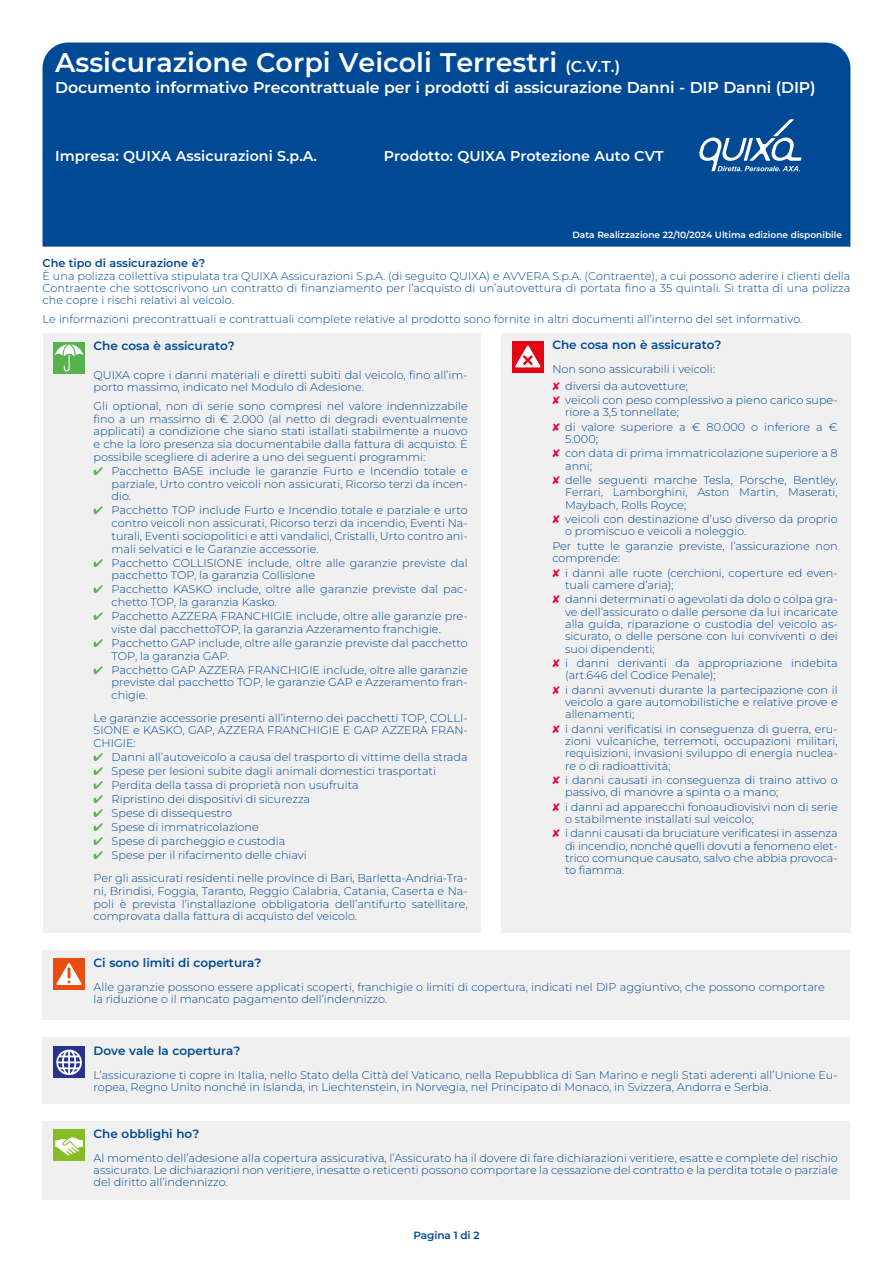
<style>
.page{position:relative;width:893px;height:1263px;background:#fff}
.page>*{position:absolute;margin:0;border:0;box-sizing:border-box;transform-origin:0 0}
.t1{font:600 27px "Montserrat";color:#fff}
.t2{font:600 15.75px "Montserrat";letter-spacing:-.01em;color:#fff}
.t3{font:600 14.25px "Montserrat";color:#fff}
.t4{font:600 12px "Montserrat";color:#004994}
.t5{font:300 11.25px/12.3px "Montserrat";color:#004994}
.t6{font:600 11.25px "Montserrat";color:#004994}
.t7{font:600 10.5px "Montserrat";letter-spacing:-.005em;color:#004994}
.t8{font:600 9px "Montserrat";color:#fff}
.s1{font-size:15.75px}
.s2{color:#57b14d}
.s3{color:#e4003a}
</style>
<div class="page">
<div style="left:43px;top:334px;width:437px;height:599px;background:#f0f0f0"></div>
<div style="left:53px;top:342px;width:32px;height:32px;background:#57b14d"></div>
<svg style="left:55px;top:344px;width:28px;height:27px"></svg>
<div style="left:501px;top:334px;width:349px;height:599px;background:#f0f0f0"></div>
<div style="left:512px;top:341px;width:32px;height:32px;background:#e30613"></div>
<svg style="left:515px;top:345px;width:25px;height:22px"></svg>
<div style="left:43px;top:950px;width:807px;height:69px;background:#f0f0f0"></div>
<div style="left:53px;top:958px;width:32px;height:32px;background:#e94e0f"></div>
<svg style="left:56px;top:963px;width:26px;height:22px"></svg>
<div style="left:43px;top:43px;width:807px;height:204px;background:#004994"></div>
<div style="left:43px;top:1037px;width:807px;height:66px;background:#f0f0f0"></div>
<div style="left:53px;top:1046px;width:32px;height:32px;background:#28348b"></div>
<svg style="left:56px;top:1049px;width:26px;height:26px"></svg>
<svg style="left:699px;top:119px;width:102px;height:52px;background:#3871ab"></svg>
<div style="left:43px;top:1121px;width:807px;height:78px;background:#f0f0f0"></div>
<div style="left:53px;top:1129px;width:32px;height:32px;background:#86bc25"></div>
<svg style="left:55px;top:1137px;width:28px;height:19px"></svg>
<h1 class="t1" style="left:55px;top:43px;width:566px">Assicurazione Corpi Veicoli Terrestri <span class="s1">(C.V.T.)</span></h1>
<h2 class="t2" style="left:55px;top:76px;width:762px">Documento informativo Precontrattuale per i prodotti di assicurazione Danni - DIP Danni (DIP)</h2>
<p class="t3" style="left:55px;top:146px;width:263px">Impresa: QUIXA Assicurazioni S.p.A.</p>
<p class="t3" style="left:384px;top:146px;width:281px">Prodotto: QUIXA Protezione Auto CVT</p>
<p class="t8" style="left:572px;top:229px;width:271px">Data Realizzazione 22/10/2024 Ultima edizione disponibile</p>
<p class="t6" style="left:43px;top:255px;width:164px">Che tipo di assicurazione è?</p>
<p class="t5" style="left:43px;top:269px;width:809px;text-align:justify">È una polizza collettiva stipulata tra QUIXA Assicurazioni S.p.A. (di seguito QUIXA) e AVVERA S.p.A. (Contraente), a cui possono aderire i clienti della Contraente che sottoscrivono un contratto di finanziamento per l’acquisto di un’autovettura di portata fino a 35 quintali. Si tratta di una polizza che copre i rischi relativi al veicolo.</p>
<p class="t5" style="left:43px;top:312px;width:762px">Le informazioni precontrattuali e contrattuali complete relative al prodotto sono fornite in altri documenti all’interno del set informativo.</p>
<p class="t4" style="left:94px;top:337px;width:143px">Che cosa è assicurato?</p>
<p class="t5" style="left:94px;top:368px;width:376px;line-height:12.8px">QUIXA copre i danni materiali e diretti subiti dal veicolo, fino all’im&shy;porto massimo, indicato nel Modulo di Adesione.</p>
<p class="t5" style="left:94px;top:399px;width:376px;line-height:12.8px;text-align:justify">Gli optional, non di serie sono compresi nel valore indennizzabile fino a un massimo di € 2.000 (al netto di degradi eventualmente applicati) a condizione che siano stati istallati stabilmente a nuovo e che la loro presenza sia documentabile dalla fattura di acquisto. È possibile scegliere di aderire a uno dei seguenti programmi:</p>
<p class="t5" style="left:112px;top:464px;width:358px;line-height:12.8px;text-align:justify;text-indent:-18px"><span class="s2">✔</span> Pacchetto BASE include le garanzie Furto e Incendio totale e parziale, Urto contro veicoli non assicurati, Ricorso terzi da incen&shy;dio.</p>
<p class="t5" style="left:112px;top:504px;width:358px;line-height:12.8px;text-align:justify;text-indent:-18px"><span class="s2">✔</span> Pacchetto TOP include Furto e Incendio totale e parziale e urto contro veicoli non assicurati, Ricorso terzi da incendio, Eventi Na&shy;turali, Eventi sociopolitici e atti vandalici, Cristalli, Urto contro ani&shy;mali selvatici e le Garanzie accessorie.</p>
<p class="t5" style="left:112px;top:556px;width:358px;line-height:12.8px;text-indent:-18px"><span class="s2">✔</span> Pacchetto COLLISIONE include, oltre alle garanzie previste dal pacchetto TOP, la garanzia Collisione</p>
<p class="t5" style="left:112px;top:583px;width:358px;line-height:12.8px;text-indent:-18px"><span class="s2">✔</span> Pacchetto KASKO include, oltre alle garanzie previste dal pac&shy;chetto TOP, la garanzia Kasko.</p>
<p class="t5" style="left:112px;top:609px;width:358px;line-height:12.8px;text-indent:-18px"><span class="s2">✔</span> Pacchetto AZZERA FRANCHIGIE include, oltre alle garanzie pre&shy;viste dal pacchettoTOP, la garanzia Azzeramento franchigie.</p>
<p class="t5" style="left:112px;top:636px;width:358px;line-height:12.8px;text-indent:-18px"><span class="s2">✔</span> Pacchetto GAP include, oltre alle garanzie previste dal pacchetto<br>TOP, la garanzia GAP.</p>
<p class="t5" style="left:112px;top:663px;width:358px;line-height:12.8px;text-align:justify;text-indent:-18px"><span class="s2">✔</span> Pacchetto GAP AZZERA FRANCHIGIE include, oltre alle garanzie previste dal pacchetto TOP, le garanzie GAP e Azzeramento fran&shy;chigie.</p>
<p class="t5" style="left:94px;top:711px;width:376px;line-height:12.8px;text-align:justify">Le garanzie accessorie presenti all’interno dei pacchetti TOP, COLLI-SIONE e KASKO, GAP, AZZERA FRANCHIGIE E GAP AZZERA FRAN-CHIGIE:</p>
<p class="t5" style="left:94px;top:751px;width:376px"><span class="s2">✔</span> Danni all’autoveicolo a causa del trasporto di vittime della strada</p>
<p class="t5" style="left:94px;top:765px;width:344px"><span class="s2">✔</span> Spese per lesioni subite dagli animali domestici trasportati</p>
<p class="t5" style="left:94px;top:779px;width:267px"><span class="s2">✔</span> Perdita della tassa di proprietà non usufruita</p>
<p class="t5" style="left:94px;top:793px;width:218px"><span class="s2">✔</span> Ripristino dei dispositivi di sicurezza</p>
<p class="t5" style="left:94px;top:807px;width:140px"><span class="s2">✔</span> Spese di dissequestro</p>
<p class="t5" style="left:94px;top:821px;width:167px"><span class="s2">✔</span> Spese di immatricolazione</p>
<p class="t5" style="left:94px;top:835px;width:193px"><span class="s2">✔</span> Spese di parcheggio e custodia</p>
<p class="t5" style="left:94px;top:844px;width:376px;line-height:22.5px"><span class="s2">✔</span> Spese per il rifacimento delle chiavi<br>Per gli assicurati residenti nelle province di Bari, Barletta-Andria-Tra-</p>
<p class="t5" style="left:94px;top:884px;width:376px;line-height:12.8px;text-align:justify">ni, Brindisi, Foggia, Taranto, Reggio Calabria, Catania, Caserta e Na&shy;poli è prevista l’installazione obbligatoria dell’antifurto satellitare, comprovata dalla fattura di acquisto del veicolo.</p>
<p class="t4" style="left:552px;top:336px;width:171px">Che cosa non è assicurato?</p>
<p class="t5" style="left:552px;top:360px;width:164px;line-height:16.5px">Non sono assicurabili i veicoli: <span class="s3">✘</span> diversi da autovetture;</p>
<p class="t5" style="left:565px;top:393px;width:274px;text-indent:-13px"><span class="s3">✘</span> veicoli con peso complessivo a pieno carico supe&shy;riore a 3,5 tonnellate;</p>
<p class="t5" style="left:565px;top:420px;width:274px;text-indent:-13px"><span class="s3">✘</span> di valore superiore a € 80.000 o inferiore a €<br>5.000;</p>
<p class="t5" style="left:565px;top:447px;width:274px;text-indent:-13px"><span class="s3">✘</span> con data di prima immatricolazione superiore a 8 anni;</p>
<p class="t5" style="left:565px;top:474px;width:274px;text-align:justify;text-indent:-13px"><span class="s3">✘</span> delle seguenti marche Tesla, Porsche, Bentley, Ferrari, Lamborghini, Aston Martin, Maserati, Maybach, Rolls Royce;</p>
<p class="t5" style="left:565px;top:513px;width:274px;text-indent:-13px"><span class="s3">✘</span> veicoli con destinazione d’uso diverso da proprio o promiscuo e veicoli a noleggio.</p>
<p class="t5" style="left:552px;top:539px;width:287px">Per tutte le garanzie previste, l’assicurazione non comprende:</p>
<p class="t5" style="left:565px;top:566px;width:274px;text-indent:-13px"><span class="s3">✘</span> i danni alle ruote (cerchioni, coperture ed even&shy;tuali camere d’aria);</p>
<p class="t5" style="left:565px;top:593px;width:274px;text-align:justify;text-indent:-13px"><span class="s3">✘</span> danni determinati o agevolati da dolo o colpa gra&shy;ve dell’assicurato o dalle persone da lui incaricate alla guida, riparazione o custodia del veicolo as&shy;sicurato, o delle persone con lui conviventi o dei suoi dipendenti;</p>
<p class="t5" style="left:565px;top:656px;width:274px;text-indent:-13px"><span class="s3">✘</span> i danni derivanti da appropriazione indebita (art.646 del Codice Penale);</p>
<p class="t5" style="left:565px;top:683px;width:274px;text-align:justify;text-indent:-13px"><span class="s3">✘</span> i danni avvenuti durante la partecipazione con il veicolo a gare automobilistiche e relative prove e allenamenti;</p>
<p class="t5" style="left:565px;top:722px;width:274px;text-align:justify;text-indent:-13px"><span class="s3">✘</span> i danni verificatisi in conseguenza di guerra, eru&shy;zioni vulcaniche, terremoti, occupazioni militari, requisizioni, invasioni sviluppo di energia nuclea&shy;re o di radioattività;</p>
<p class="t5" style="left:565px;top:773px;width:274px;text-indent:-13px"><span class="s3">✘</span> i danni causati in conseguenza di traino attivo o passivo, di manovre a spinta o a mano;</p>
<p class="t5" style="left:565px;top:800px;width:274px;text-indent:-13px"><span class="s3">✘</span> i danni ad apparecchi fonoaudiovisivi non di serie o stabilmente installati sul veicolo;</p>
<p class="t5" style="left:565px;top:827px;width:274px;text-align:justify;text-indent:-13px"><span class="s3">✘</span> i danni causati da bruciature verificatesi in assenza di incendio, nonché quelli dovuti a fenomeno elet&shy;trico comunque causato, salvo che abbia provoca&shy;to fiamma.</p>
<p class="t4" style="left:94px;top:954px;width:169px">Ci sono limiti di copertura?</p>
<p class="t5" style="left:94px;top:980px;width:733px">Alle garanzie possono essere applicati scoperti, franchigie o limiti di copertura, indicati nel DIP aggiuntivo, che possono comportare la riduzione o il mancato pagamento dell’indennizzo.</p>
<p class="t4" style="left:94px;top:1042px;width:148px">Dove vale la copertura?</p>
<p class="t5" style="left:94px;top:1068px;width:746px">L’assicurazione ti copre in Italia, nello Stato della Città del Vaticano, nella Repubblica di San Marino e negli Stati aderenti all’Unione Eu&shy;ropea, Regno Unito nonché in Islanda, in Liechtenstein, in Norvegia, nel Principato di Monaco, in Svizzera, Andorra e Serbia.</p>
<p class="t4" style="left:94px;top:1125px;width:107px">Che obblighi ho?</p>
<p class="t5" style="left:94px;top:1151px;width:746px;text-align:justify">Al momento dell’adesione alla copertura assicurativa, l’Assicurato ha il dovere di fare dichiarazioni veritiere, esatte e complete del rischio assicurato. Le dichiarazioni non veritiere, inesatte o reticenti possono comportare la cessazione del contratto e la perdita totale o parziale del diritto all’indennizzo.</p>
<p class="t7" style="left:413px;top:1228px;width:68px">Pagina 1 di 2</p>
</div>
